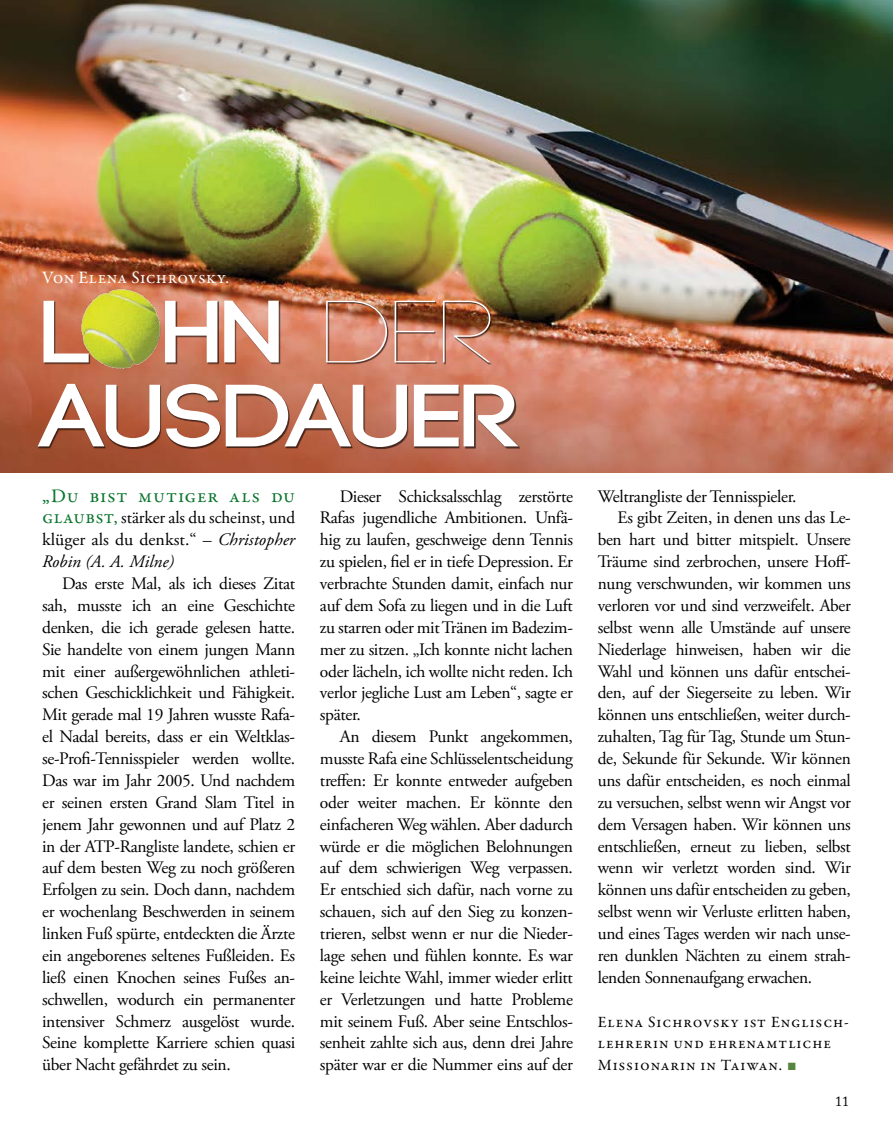
<style>
.page{position:relative;width:893px;height:1141px;background:#fff}
.page>*{position:absolute;margin:0;border:0;box-sizing:border-box;transform-origin:0 0}
.t1{font:700 88.2px/84px "Code";color:#fff;scale:1.19 1}
.t2{font:19.25px "Garamond Premr Pro";letter-spacing:.04em;color:#07742b}
.t3{font:17.5px/21.9px "Adobe Garamond Pro";letter-spacing:-.02em;color:#000;text-align:justify}
.t4{font:17.5px "Garamond Premr Pro";letter-spacing:.02em;color:#fff}
.t5{font:15.75px/21.9px "Garamond Premr Pro";letter-spacing:.06em;color:#000}
.t6{font:14px "Adobe Caslon Pro";color:#000}
.s1{font-weight:300}
.s2{font-family:"Garamond Premr Pro";font-size:19.25px;color:#07742b}
.s3{font-style:italic}
.s4{font-family:"Arial";color:#568540}
</style>
<div class="page">
<img style="left:0;top:0;width:893px;height:473px">
<div style="left:39px;top:300px;width:481px;height:149px;background:#000;opacity:.62"></div>
<img style="left:79px;top:286px;width:85px;height:87px">
<p class="t4" style="left:42px;top:267px;width:189px">Von Elena Sichrovsky.</p>
<h1 class="t1" style="left:42px;top:293px;width:401px">LOHN <span class="s1">DER<br></span>AUSDAUER</h1>
<p class="t2" style="left:42px;top:484px;width:254px">„Du bist mutiger als du</p>
<p class="t3" style="left:42px;top:508px;width:255px"><span class="s2">glaubst,</span> stärker als du scheinst, und klüger als du denkst.“ – <span class="s3">Christopher Robin (A. A. Milne)</span></p>
<p class="t3" style="left:42px;top:573px;width:255px;text-indent:20px">Das erste Mal, als ich dieses Zitat sah, musste ich an eine Geschichte denken, die ich gerade gelesen hatte.<br>Sie handelte von einem jungen Mann mit einer außergewöhnlichen athleti&shy;schen Geschicklichkeit und Fähigkeit.<br>Mit gerade mal 19 Jahren wusste Rafa&shy;el Nadal bereits, dass er ein Weltklas&shy;se-Profi-Tennisspieler werden wollte.<br>Das war im Jahr 2005. Und nachdem er seinen ersten Grand Slam Titel in jenem Jahr gewonnen und auf Platz 2 in der ATP-Rangliste landete, schien er auf dem besten Weg zu noch größeren Erfolgen zu sein. Doch dann, nachdem er wochenlang Beschwerden in seinem linken Fuß spürte, entdeckten die Ärzte ein angeborenes seltenes Fußleiden. Es ließ einen Knochen seines Fußes an&shy;schwellen, wodurch ein permanenter intensiver Schmerz ausgelöst wurde.<br>Seine komplette Karriere schien quasi über Nacht gefährdet zu sein.</p>
<p class="t3" style="left:320px;top:486px;width:255px;text-indent:20px">Dieser Schicksalsschlag zerstörte Rafas jugendliche Ambitionen. Unfä&shy;hig zu laufen, geschweige denn Tennis zu spielen, fiel er in tiefe Depression. Er verbrachte Stunden damit, einfach nur auf dem Sofa zu liegen und in die Luft zu starren oder mit Tränen im Badezim&shy;mer zu sitzen. „Ich konnte nicht lachen oder lächeln, ich wollte nicht reden. Ich verlor jegliche Lust am Leben“, sagte er später.</p>
<p class="t3" style="left:320px;top:726px;width:255px;text-indent:20px">An diesem Punkt angekommen, musste Rafa eine Schlüsselentscheidung treffen: Er konnte entweder aufgeben oder weiter machen. Er könnte den einfacheren Weg wählen. Aber dadurch würde er die möglichen Belohnungen auf dem schwierigen Weg verpassen.<br>Er entschied sich dafür, nach vorne zu schauen, sich auf den Sieg zu konzen&shy;trieren, selbst wenn er nur die Nieder&shy;lage sehen und fühlen konnte. Es war keine leichte Wahl, immer wieder erlitt er Verletzungen und hatte Probleme mit seinem Fuß. Aber seine Entschlos&shy;senheit zahlte sich aus, denn drei Jahre später war er die Nummer eins auf der</p>
<p class="t3" style="left:598px;top:486px;width:200px">Weltrangliste der Tennisspieler.</p>
<p class="t3" style="left:618px;top:508px;width:235px">Es gibt Zeiten, in denen uns das Le-</p>
<p class="t3" style="left:598px;top:529px;width:254px">ben hart und bitter mitspielt. Unsere</p>
<p class="t3" style="left:598px;top:551px;width:254px">Träume sind zerbrochen, unsere Hoff-</p>
<p class="t3" style="left:598px;top:573px;width:254px">nung verschwunden, wir kommen uns</p>
<p class="t3" style="left:598px;top:595px;width:254px">verloren vor und sind verzweifelt. Aber</p>
<p class="t3" style="left:598px;top:617px;width:254px">selbst wenn alle Umstände auf unsere</p>
<p class="t3" style="left:598px;top:639px;width:254px">Niederlage hinweisen, haben wir die</p>
<p class="t3" style="left:598px;top:661px;width:254px">Wahl und können uns dafür entschei-</p>
<p class="t3" style="left:598px;top:683px;width:254px">den, auf der Siegerseite zu leben. Wir</p>
<p class="t3" style="left:598px;top:704px;width:254px">können uns entschließen, weiter durch-</p>
<p class="t3" style="left:598px;top:726px;width:254px">zuhalten, Tag für Tag, Stunde um Stun-</p>
<p class="t3" style="left:598px;top:748px;width:254px">de, Sekunde für Sekunde. Wir können</p>
<p class="t3" style="left:598px;top:770px;width:254px">uns dafür entscheiden, es noch einmal</p>
<p class="t3" style="left:598px;top:792px;width:255px">zu versuchen, selbst wenn wir Angst vor</p>
<p class="t3" style="left:598px;top:814px;width:254px">dem Versagen haben. Wir können uns</p>
<p class="t3" style="left:598px;top:836px;width:255px">entschließen, erneut zu lieben, selbst</p>
<p class="t3" style="left:598px;top:858px;width:255px">wenn wir verletzt worden sind. Wir</p>
<p class="t3" style="left:598px;top:879px;width:254px">können uns dafür entscheiden zu geben,</p>
<p class="t3" style="left:598px;top:901px;width:254px">selbst wenn wir Verluste erlitten haben,</p>
<p class="t3" style="left:598px;top:923px;width:254px">und eines Tages werden wir nach unse-</p>
<p class="t3" style="left:598px;top:945px;width:254px">ren dunklen Nächten zu einem strah-</p>
<p class="t3" style="left:598px;top:967px;width:216px">lenden Sonnenaufgang erwachen.</p>
<p class="t5" style="left:598px;top:1011px;width:251px">Elena Sichrovsky ist Englisch&shy;lehrerin und ehrenamtliche<br>Missionarin in Taiwan. <span class="s4">■</span></p>
<p class="t6" style="left:835px;top:1093px;width:15px">11</p>
</div>
